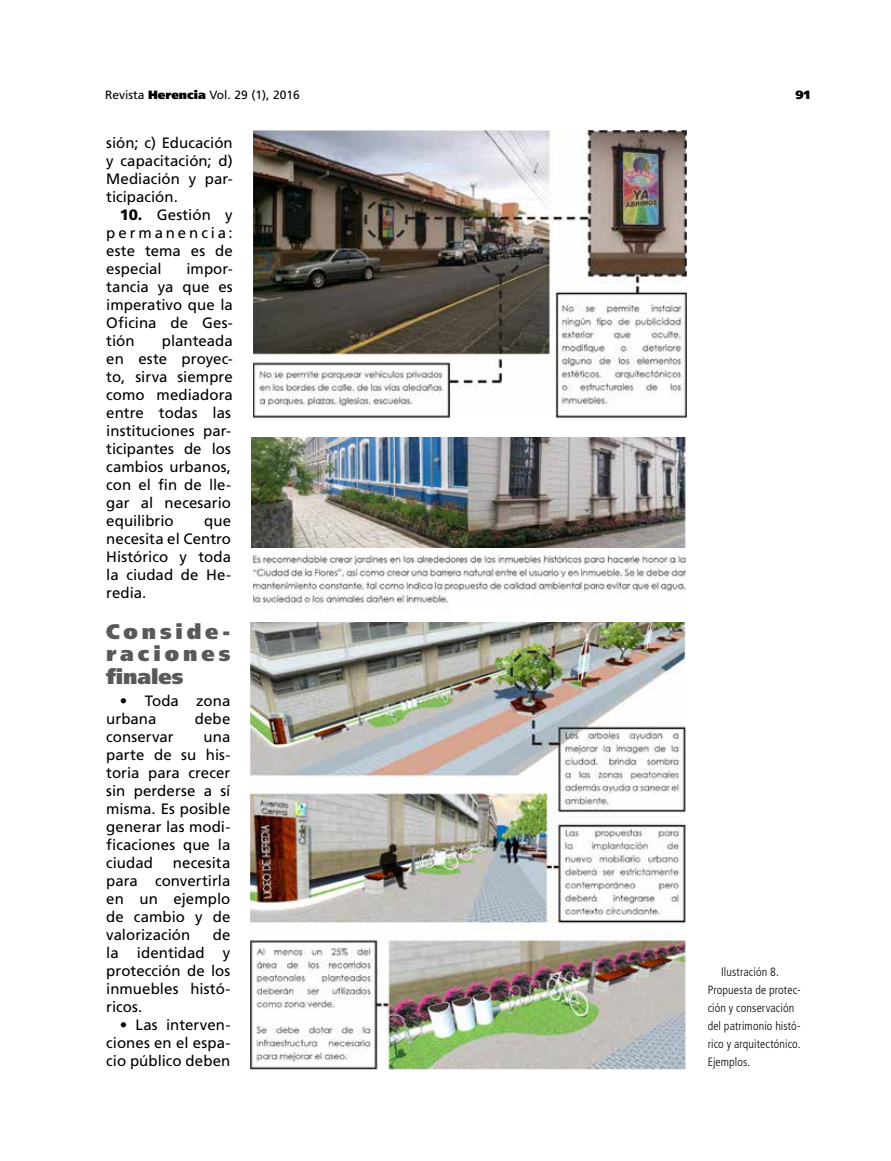
<style>
.page{position:relative;width:891px;height:1161px;background:#fff}
.page>*{position:absolute;margin:0;border:0;box-sizing:border-box;transform-origin:0 0}
.t1{font:900 21px/22.5px "Frutiger";letter-spacing:.18em;color:#58595b;text-align:justify}
.t2{font:15px/18px "Frutiger";letter-spacing:.005em;color:#000;text-align:justify}
.t3{font:300 condensed 12px/18px "Frutiger";letter-spacing:.01em;color:#000}
.t4{font:12px "Frutiger";color:#000}
.t5{font:900 12px "Frutiger";color:#000}
.s1{font-weight:900}
</style>
<div class="page">
<img style="left:253px;top:551px;width:433px;height:58px">
<img style="left:251px;top:437px;width:434px;height:110px">
<img style="left:253px;top:130px;width:433px;height:287px">
<img style="left:251px;top:623px;width:435px;height:446px">
<p class="t4" style="left:105px;top:88px;width:196px">Revista <span class="s1">Herencia</span> Vol. 29 (1), 2016</p>
<p class="t5" style="left:796px;top:88px;width:16px">91</p>
<p class="t2" style="left:106px;top:134px;width:128px">sión; c) Educación y capacitación; d)<br>Mediación y par&shy;ticipación.</p>
<p class="t2" style="left:106px;top:206px;width:128px;text-indent:14px"><span class="s1">10.</span> Gestión y permanencia: este tema es de especial</p>
<p class="t2" style="left:106px;top:260px;width:128px;text-indent:80px">impor&shy;tancia ya que es imperativo que la Oficina de Ges&shy;tión</p>
<p class="t2" style="left:106px;top:332px;width:128px;text-indent:56px">planteada en este proyec&shy;to, sirva siempre como mediadora entre todas las instituciones par&shy;ticipantes de los cambios urbanos, con el fin de lle&shy;gar al necesario equilibrio</p>
<p class="t2" style="left:106px;top:512px;width:126px;text-indent:98px">que necesita el Centro Histórico y toda la ciudad de He&shy;redia.</p>
<h1 class="t1" style="left:106px;top:620px;width:126px">Conside&shy;raciones finales</h1>
<p class="t2" style="left:106px;top:692px;width:126px;text-indent:14px">• Toda zona urbana</p>
<p class="t2" style="left:195px;top:710px;width:37px">debe</p>
<p class="t2" style="left:106px;top:728px;width:126px;text-indent:97px">una parte de su his&shy;toria para crecer sin perderse a sí misma. Es posible generar las modi&shy;ficaciones que la ciudad</p>
<p class="t2" style="left:106px;top:728px;width:69px">conservar</p>
<p class="t2" style="left:106px;top:854px;width:126px;text-indent:67px">necesita para convertirla en un ejemplo de cambio y de valorización</p>
<p class="t2" style="left:106px;top:926px;width:126px;text-indent:106px">de la identidad y protección de los inmuebles histó&shy;ricos.</p>
<p class="t2" style="left:106px;top:1016px;width:126px;text-indent:13px">• Las interven&shy;ciones en el espa&shy;cio público deben</p>
<p class="t3" style="left:708px;top:964px;width:95px;text-indent:14px">Ilustración 8.<br>Propuesta de protec&shy;ción y conservación del patrimonio histó&shy;rico y arquitectónico.<br>Ejemplos.</p>
</div>
